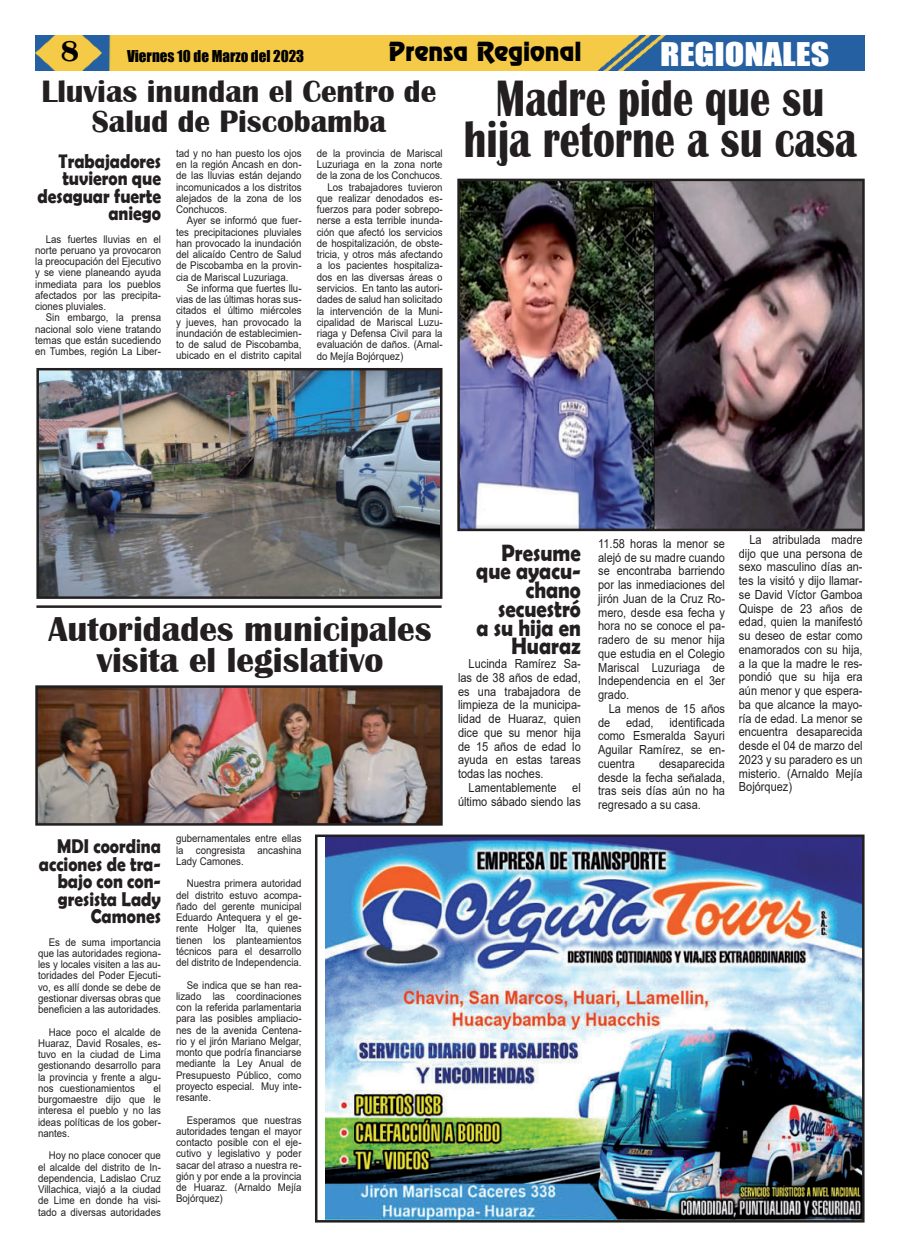
<style>
.page{position:relative;width:900px;height:1258px;background:#fff}
.page>*{position:absolute;margin:0;border:0;box-sizing:border-box;transform-origin:0 0}
.t1{font:700 52.62px/41.2px "Britannic";color:#231f20;text-align:center;scale:.77 1}
.t2{font:700 35.5px/31.2px "Britannic";color:#231f20;text-align:center}
.t3{font:700 31.88px/30px "Britannic";color:#231f20;text-align:center}
.t4{font:30px "Impact";color:#fff;scale:1.2 1}
.t5{font:700 30px "Britannic";color:#000}
.t6{font:700 23.75px/18.8px "Berlin Sans FB Demi";color:#231f20;text-align:right;scale:.87 1}
.t7{font:23.75px "Renfrew Normal";color:#000}
.t8{font:700 20px/17.5px "Berlin Sans FB Demi";color:#231f20;text-align:right;scale:.87 1}
.t9{font:15px "Impact";color:#000}
.t10{font:12.5px/13.8px "Arial";color:#231f20;text-align:justify;scale:.88 1}
.t11{font:10.62px/11.2px "Arial";color:#231f20;text-align:justify;scale:.91 1}
</style>
<div class="page">
<img style="left:35px;top:35px;width:830px;height:36px">
<img style="left:326px;top:838px;width:535px;height:380px">
<div style="left:315px;top:834px;width:550px;height:388px;border:3px solid #231f20"></div>
<img style="left:40px;top:372px;width:398px;height:223px">
<div style="left:36px;top:368px;width:406px;height:231px;border:3px solid #231f20"></div>
<img style="left:461px;top:183px;width:400px;height:344px">
<div style="left:457px;top:179px;width:408px;height:352px;border:3px solid #231f20"></div>
<hr style="left:36px;top:605px;width:406px;height:3px;background:#231f20">
<img style="left:39px;top:689px;width:400px;height:133px">
<div style="left:35px;top:685px;width:408px;height:141px;border:3px solid #231f20"></div>
<h3 class="t5" style="left:61px;top:41px;width:20px">8</h3>
<h3 class="t9" style="left:127px;top:48px;width:179px">Viernes 10 de Marzo del 2023</h3>
<h3 class="t7" style="left:389px;top:41px;width:194px">Prensa Regional</h3>
<h3 class="t4" style="left:660px;top:38px;width:143px">REGIONALES</h3>
<h1 class="t1" style="left:464px;top:82px;width:511px">Madre pide que su hija retorne a su casa</h1>
<h3 class="t3" style="left:42px;top:79px;width:396px">Lluvias inundan el Centro de<br>Salud de Piscobamba</h3>
<p class="t11" style="left:176px;top:149px;width:139px">tad y no han puesto los ojos en la región Ancash en don&shy;de las lluvias están dejando incomunicados a los distritos alejados de la zona de los Conchucos.</p>
<p class="t11" style="left:176px;top:216px;width:139px;text-indent:11px">Ayer se informó que fuer&shy;tes precipitaciones pluviales han provocado la inundación del alicaído Centro de Salud de Piscobamba en la provin&shy;cia de Mariscal Luzuriaga.</p>
<p class="t11" style="left:176px;top:284px;width:139px;text-indent:11px">Se informa que fuertes llu&shy;vias de las últimas horas sus&shy;citados el último miércoles y jueves, han provocado la inundación de establecimien&shy;to de salud de Piscobamba, ubicado en el distrito capital</p>
<p class="t11" style="left:317px;top:149px;width:140px">de la provincia de Mariscal</p>
<p class="t11" style="left:317px;top:160px;width:140px">Luzuriaga en la zona norte</p>
<p class="t11" style="left:317px;top:171px;width:140px">de la zona de los Conchucos.</p>
<p class="t11" style="left:327px;top:182px;width:128px">Los trabajadores tuvieron</p>
<p class="t11" style="left:317px;top:194px;width:140px">que realizar denodados es-</p>
<p class="t11" style="left:317px;top:205px;width:140px">fuerzos para poder sobrepo-</p>
<p class="t11" style="left:317px;top:216px;width:140px">nerse a esta terrible inunda-</p>
<p class="t11" style="left:317px;top:227px;width:140px">ción que afectó los servicios</p>
<p class="t11" style="left:317px;top:239px;width:140px">de hospitalización, de obste-</p>
<p class="t11" style="left:317px;top:250px;width:140px">tricia, y otros más afectando</p>
<p class="t11" style="left:317px;top:261px;width:140px">a los pacientes hospitaliza-</p>
<p class="t11" style="left:317px;top:272px;width:140px">dos en las diversas áreas o</p>
<p class="t11" style="left:317px;top:284px;width:140px">servicios. En tanto las autori-</p>
<p class="t11" style="left:317px;top:295px;width:140px">dades de salud han solicitado</p>
<p class="t11" style="left:317px;top:306px;width:140px">la intervención de la Muni-</p>
<p class="t11" style="left:317px;top:317px;width:140px">cipalidad de Mariscal Luzu-</p>
<p class="t11" style="left:317px;top:329px;width:140px">riaga y Defensa Civil para la</p>
<p class="t11" style="left:317px;top:340px;width:140px">evaluación de daños. (Arnal-</p>
<p class="t11" style="left:317px;top:351px;width:97px">do Mejía Bojórquez)</p>
<h3 class="t8" style="left:38px;top:153px;width:144px">Trabajadores tuvieron que desaguar fuerte aniego</h3>
<p class="t11" style="left:35px;top:234px;width:140px;text-indent:11px">Las fuertes lluvias en el norte peruano ya provocaron la preocupación del Ejecutivo y se viene planeando ayuda inmediata para los pueblos afectados por las precipita&shy;ciones pluviales.</p>
<p class="t11" style="left:35px;top:313px;width:140px;text-indent:11px">Sin embargo, la prensa nacional solo viene tratando temas que están sucediendo en Tumbes, región La Liber-</p>
<h2 class="t2" style="left:49px;top:616px;width:384px">Autoridades municipales visita el legislativo</h2>
<h3 class="t8" style="left:39px;top:837px;width:142px">MDI coordina acciones de tra&shy;bajo con con&shy;gresista Lady<br>Camones</h3>
<p class="t11" style="left:38px;top:937px;width:136px;text-indent:11px">Es de suma importancia que las autoridades regiona&shy;les y locales visiten a las au&shy;toridades del Poder Ejecuti&shy;vo, es allí donde se debe de gestionar diversas obras que beneficien a las autoridades.</p>
<p class="t11" style="left:38px;top:1027px;width:136px;text-indent:11px">Hace poco el alcalde de Huaraz, David Rosales, es&shy;tuvo en la ciudad de Lima gestionando desarrollo para la provincia y frente a algu&shy;nos cuestionamientos</p>
<p class="t11" style="left:38px;top:1083px;width:136px;text-indent:115px">el burgomaestre dijo que le interesa el pueblo y no las ideas políticas de los gober&shy;nantes.</p>
<p class="t11" style="left:38px;top:1151px;width:136px;text-indent:11px">Hoy no place conocer que el alcalde del distrito de In&shy;dependencia, Ladislao Cruz Villachica, viajó a la ciudad de Lime en donde ha visi&shy;tado a diversas autoridades</p>
<p class="t11" style="left:176px;top:834px;width:139px">gubernamentales entre ellas la congresista ancashina Lady Camones.</p>
<p class="t11" style="left:176px;top:879px;width:139px;text-indent:11px">Nuestra primera autoridad del distrito estuvo acompa&shy;ñado del gerente municipal Eduardo Antequera y el ge&shy;rente Holger Ita, quienes tienen los planteamientos técnicos para el desarrollo del distrito de Independencia.</p>
<p class="t11" style="left:176px;top:980px;width:139px;text-indent:11px">Se indica que se han rea&shy;lizado las coordinaciones con la referida parlamentaria para las posibles ampliacio&shy;nes de la avenida Centena&shy;rio y el jirón Mariano Melgar, monto que podría financiarse mediante la Ley Anual de Presupuesto Público, como proyecto especial. Muy inte&shy;resante.</p>
<p class="t11" style="left:176px;top:1115px;width:139px;text-indent:11px">Esperamos que nuestras autoridades tengan el mayor contacto posible con el eje&shy;cutivo y legislativo y poder sacar del atraso a nuestra re&shy;gión y por ende a la provincia de Huaraz. (Arnaldo Mejía Bojórquez)</p>
<h3 class="t6" style="left:476px;top:544px;width:122px">Presume que ayacu&shy;chano secuestró<br>a su hija en<br>Huaraz</h3>
<p class="t10" style="left:458px;top:658px;width:141px;text-indent:11px">Lucinda Ramírez Sa&shy;las de 38 años de edad, es una trabajadora de limpieza de la municipa&shy;lidad de Huaraz, quien dice que su menor hija de 15 años de edad lo ayuda en estas tareas todas las noches.</p>
<p class="t10" style="left:458px;top:782px;width:141px;text-align:right">Lamentablemente el último sábado siendo las</p>
<p class="t10" style="left:598px;top:538px;width:146px">11.58 horas la menor se alejó de su madre cuando se encontraba barriendo por las inmediaciones del jirón Juan de la Cruz Ro&shy;mero, desde esa fecha y hora no se conoce el pa&shy;radero de su menor hija que estudia en el Colegio Mariscal Luzuriaga de Independencia en el 3er grado.</p>
<p class="t10" style="left:598px;top:703px;width:146px;text-indent:11px">La menos de 15 años de</p>
<p class="t10" style="left:598px;top:715px;width:146px;text-indent:71px">identificada como Esmeralda Sayuri Aguilar Ramírez, se en&shy;cuentra</p>
<p class="t10" style="left:626px;top:715px;width:33px">edad,</p>
<p class="t10" style="left:598px;top:758px;width:146px;text-indent:61px">desaparecida desde la fecha señalada, tras seis días aún no ha regresado a su casa.</p>
<p class="t10" style="left:739px;top:534px;width:142px;text-indent:11px">La atribulada madre dijo que una persona de sexo masculino días an&shy;tes la visitó y dijo llamar&shy;se David Víctor Gamboa Quispe de 23 años de edad, quien la manifestó su deseo de estar como enamorados con su hija, a la que la madre le res&shy;pondió que su hija era aún menor y que espera&shy;ba que alcance la mayo&shy;ría de edad. La menor se encuentra desaparecida desde el 04 de marzo del 2023 y su paradero es un misterio. (Arnaldo Mejía Bojórquez)</p>
</div>
